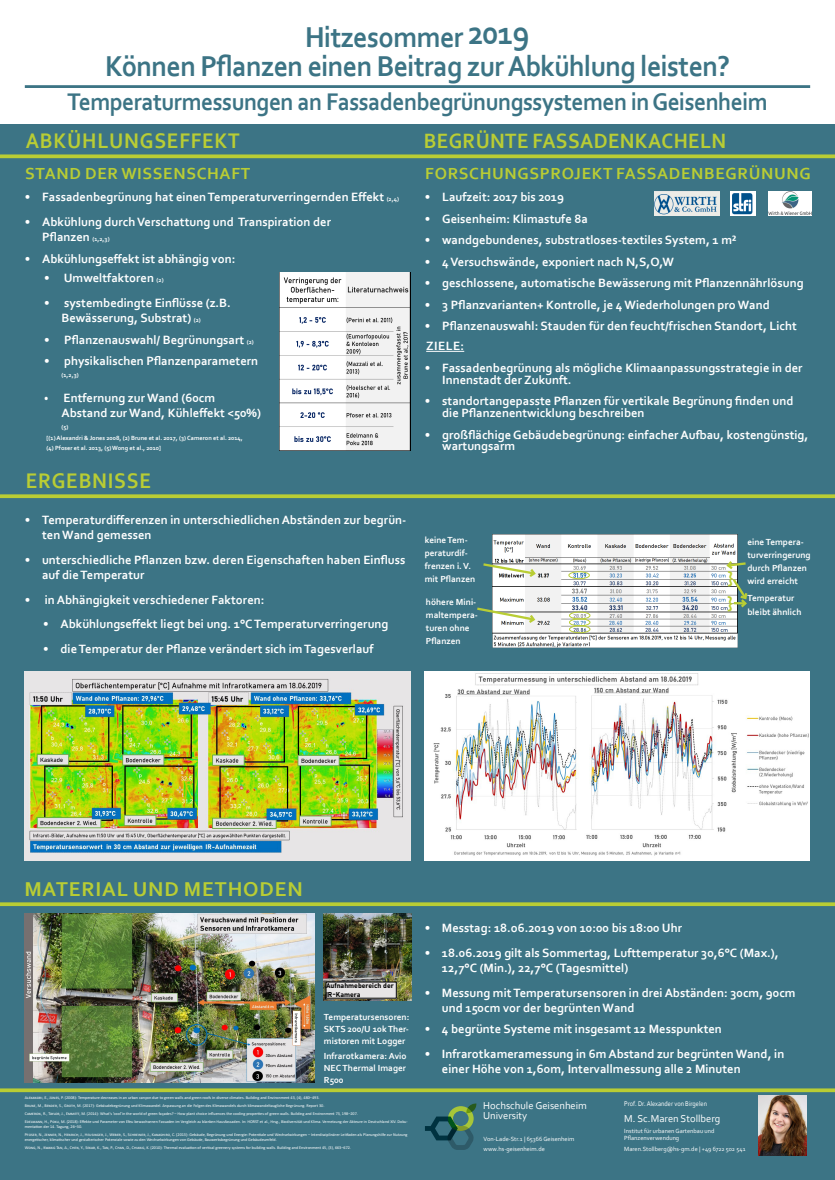
<style>
.page{position:relative;width:835px;height:1180px;background:#fff}
.page>*{position:absolute;margin:0;border:0;box-sizing:border-box;transform-origin:0 0}
.t1{font:700 30.1px/28.7px "Corbel";letter-spacing:-.02em;color:#3c7485;text-align:center;scale:.93 1}
.t2{font:700 25.2px "Corbel";letter-spacing:-.02em;color:#3c7485;scale:.93 1}
.t3{font:700 22.12px "Corbel";letter-spacing:.04em;color:#b9cd34;scale:.92 1}
.t4{font:700 21.7px "Corbel";letter-spacing:.02em;color:#b9cd34;scale:.93 1}
.t5{font:700 21px "Corbel";letter-spacing:.04em;color:#b9cd34}
.t6{font:700 18.48px "Corbel";color:#b9cd34}
.t7{font:700 16.8px "Corbel";letter-spacing:.04em;color:#b9cd34}
.t8{font:700 12.6px/15.1px "Corbel";color:#fff}
.t9{font:10.5px/10.5px "Corbel";color:#fff}
.t10{font:700 9.24px/13.1px "Corbel";color:#fff}
.t11{font:7.1px "Corbel";color:#fff;scale:.88 1}
.t12{font:7px/8.4px "Bahnschrift";color:#000}
.t13{font:6.3px/7.6px "Corbel";color:#fff}
.t14{font:700 6.3px/10.8px "Corbel";color:#fff}
.t15{font:4.2px/8px "Calibri";color:#fff}
.s1{font-size:34.3px}
.s2{font-size:6.3px}
.s3{font-size:10.85px}
</style>
<div class="page">
<div style="left:0;top:124px;width:834px;height:1056px;background:#3c7485"></div>
<img style="left:279px;top:272px;width:131px;height:178px">
<hr style="left:426px;top:351px;width:38px;height:1px;background:#fff">
<svg style="left:0;top:494px;width:834px;height:4px;background:#adc43b"></svg>
<svg style="left:0;top:902px;width:834px;height:4px;background:#adc43b"></svg>
<svg style="left:0;top:1088px;width:834px;height:4px;background:#abc33c"></svg>
<img style="left:758px;top:1096px;width:48px;height:59px">
<img style="left:424px;top:672px;width:385px;height:188px">
<img style="left:25px;top:913px;width:290px;height:169px">
<img style="left:654px;top:192px;width:65px;height:23px">
<img style="left:768px;top:192px;width:42px;height:23px">
<img style="left:730px;top:192px;width:25px;height:23px">
<img style="left:25px;top:671px;width:385px;height:189px">
<svg style="left:425px;top:1103px;width:52px;height:47px"></svg>
<hr style="left:25px;top:85px;width:785px;height:3px;background:#3c7485">
<svg style="left:0;top:154px;width:834px;height:4px;background:#aac23d"></svg>
<img style="left:492px;top:534px;width:245px;height:114px">
<svg style="left:724px;top:558px;width:24px;height:52px"></svg>
<svg style="left:483px;top:562px;width:54px;height:17px"></svg>
<svg style="left:477px;top:606px;width:60px;height:19px"></svg>
<div style="left:569px;top:611px;width:21px;height:8px;border:1px solid #b9cd34;border-radius:50%"></div>
<div style="left:569px;top:625px;width:21px;height:8px;border:1px solid #b9cd34;border-radius:50%"></div>
<div style="left:569px;top:618px;width:21px;height:8px;border:1px solid #b9cd34;border-radius:50%"></div>
<div style="left:568px;top:571px;width:21px;height:8px;border:1px solid #b9cd34;border-radius:50%"></div>
<img style="left:324px;top:913px;width:87px;height:87px">
<div style="left:326px;top:982px;width:70px;height:16px;background:#e7e5e6"></div>
<h1 class="t1" style="left:105px;top:22px;width:673px">Hitzesommer <span class="s1">2019<br></span>Können Pflanzen einen Beitrag zur Abkühlung leisten?</h1>
<h2 class="t2" style="left:67px;top:86px;width:754px">Temperaturmessungen an Fassadenbegrünungssystemen in Geisenheim</h2>
<h3 class="t3" style="left:26px;top:127px;width:234px">ABKÜHLUNGSEFFEKT</h3>
<h3 class="t4" style="left:424px;top:127px;width:326px">BEGRÜNTE FASSADENKACHELN</h3>
<h3 class="t7" style="left:25px;top:163px;width:227px">STAND DER WISSENSCHAFT</h3>
<h3 class="t7" style="left:425px;top:163px;width:387px">FORSCHUNGSPROJEKT FASSADENBEGRÜNUNG</h3>
<p class="t8" style="left:25px;top:189px;width:375px">• Fassadenbegrünung hat einen Temperaturverringernden Effekt <span class="s2">(2,4)</span></p>
<p class="t8" style="left:42px;top:214px;width:290px;text-indent:-17px">• Abkühlung durch Verschattung und Transpiration der<br>Pflanzen <span class="s2">(1,2,3)</span></p>
<p class="t8" style="left:25px;top:251px;width:212px">• Abkühlungseffekt ist abhängig von:</p>
<p class="t8" style="left:44px;top:270px;width:121px">• Umweltfaktoren <span class="s2">(2)</span></p>
<p class="t8" style="left:62px;top:295px;width:171px;text-indent:-17px">• systembedingte Einflüsse (z.B.<br>Bewässerung, Substrat) <span class="s2">(2)</span></p>
<p class="t8" style="left:44px;top:331px;width:211px">• Pflanzenauswahl/ Begrünungsart <span class="s2">(2)</span></p>
<p class="t8" style="left:44px;top:353px;width:216px">• physikalischen Pflanzenparametern</p>
<p class="t14" style="left:62px;top:369px;width:19px">(1,2,3)</p>
<p class="t8" style="left:62px;top:390px;width:201px;text-indent:-17px"><span class="s3">•</span> Entfernung zur Wand (60cm<br>Abstand zur Wand, Kühleffekt &lt;50%)</p>
<p class="t14" style="left:47px;top:421px;width:198px;text-indent:15px">(5)<br>[(1) Alexandri &amp; Jones 2008, (2) Brune et al. 2017, (3) Cameron et al. 2014, (4) Pfoser et al. 2013, (5) Wong et al., 2010]</p>
<h3 class="t3" style="left:26px;top:466px;width:138px">ERGEBNISSE</h3>
<p class="t8" style="left:42px;top:512px;width:366px;text-indent:-17px">• Temperaturdifferenzen in unterschiedlichen Abständen zur begrün&shy;ten Wand gemessen</p>
<p class="t8" style="left:42px;top:551px;width:365px;text-indent:-17px">• unterschiedliche Pflanzen bzw. deren Eigenschaften haben Einfluss auf die Temperatur</p>
<p class="t8" style="left:25px;top:591px;width:241px">• in Abhängigkeit verschiedener Faktoren:</p>
<p class="t8" style="left:43px;top:616px;width:346px">• Abkühlungseffekt liegt bei ung. 1°C Temperaturverringerung</p>
<p class="t8" style="left:43px;top:641px;width:332px">• die Temperatur der Pflanze verändert sich im Tagesverlauf</p>
<p class="t8" style="left:425px;top:189px;width:141px">• Laufzeit: 2017 bis 2019</p>
<p class="t8" style="left:425px;top:211px;width:164px">• Geisenheim: Klimastufe 8a</p>
<p class="t8" style="left:425px;top:232px;width:313px">• wandgebundenes, substratloses-textiles System, 1 m²</p>
<p class="t8" style="left:425px;top:254px;width:250px">• 4 Versuchswände, exponiert nach N,S,O,W</p>
<p class="t8" style="left:425px;top:275px;width:380px">• geschlossene, automatische Bewässerung mit Pflanzennährlösung</p>
<p class="t8" style="left:425px;top:297px;width:346px">• 3 Pflanzvarianten+ Kontrolle, je 4 Wiederholungen pro Wand</p>
<p class="t8" style="left:425px;top:316px;width:373px;line-height:19.8px">• Pflanzenauswahl: Stauden für den feucht/frischen Standort, Licht<br>ZIELE:</p>
<p class="t8" style="left:442px;top:361px;width:362px;line-height:11.9px;text-indent:-17px">• Fassadenbegrünung als mögliche Klimaanpassungsstrategie in der<br>Innenstadt der Zukunft.</p>
<p class="t8" style="left:442px;top:395px;width:352px;line-height:11.9px;text-indent:-17px">• standortangepasste Pflanzen für vertikale Begrünung finden und die Pflanzenentwicklung beschreiben</p>
<p class="t8" style="left:442px;top:428px;width:368px;line-height:11.9px;text-indent:-17px">• großflächige Gebäudebegrünung: einfacher Aufbau, kostengünstig, wartungsarm</p>
<p class="t10" style="left:424px;top:533px;width:52px">keine Tem&shy;peraturdif&shy;frenzen i. V. mit Pflanzen</p>
<p class="t10" style="left:426px;top:595px;width:53px">höhere Mini&shy;maltempera&shy;turen ohne<br>Pflanzen</p>
<h3 class="t6" style="left:727px;top:567px;width:7px">}</h3>
<h3 class="t6" style="left:727px;top:592px;width:7px">}</h3>
<p class="t10" style="left:747px;top:535px;width:65px">eine Tempera&shy;turverringerung durch Pflanzen wird erreicht</p>
<p class="t10" style="left:747px;top:591px;width:56px">Temperatur bleibt ähnlich</p>
<h3 class="t5" style="left:24px;top:875px;width:280px">MATERIAL UND METHODEN</h3>
<p class="t12" style="left:326px;top:981px;width:69px">Aufnahmebereich der<br>IR-Kamera</p>
<p class="t10" style="left:324px;top:1010px;width:87px;line-height:11.9px;text-align:justify">Temperatursensoren:<br>SKTS 200/U 10k Ther&shy;mistoren mit Logger</p>
<p class="t10" style="left:324px;top:1049px;width:84px;line-height:11.9px;text-align:justify">Infrarotkamera: Avio NEC Thermal Imager R500</p>
<p class="t15" style="left:25px;top:1093px;width:384px">Alexandri, E., Jones, P. (2008): Temperature decreases in an urban canyon due to green walls and green roofs in diverse climates. Building and Environment 43, (4), 480–493.<br>Brune, M., Bender, S., Groth, M. (2017): Gebäudebegrünung und Klimawandel. Anpassung an die Folgen des Klimawandels durch klimawandeltaugliche Begrünung. Report 30.<br>Cameron, R., Taylor, J., Emmett, M. (2014): What‘s ‘cool’in the world of green façades? – How plant choice influences the cooling properties of green walls. Building and Environment 73, 198–207.<br>Edelmann, H., Poku, M. (2018): Effekte und Parameter von Efeu bewachsenen Fassaden im Vergleich zu blanken Hausfassaden. In: HORST et al., Hrsg., Biodiversität und Klima. Vernetzung der Akteure in Deutschland XIV. Doku-</p>
<p class="t15" style="left:25px;top:1122px;width:384px">mentation der 14. Tagung, 26–30.<br>Pfoser, N., Jenner, N., Henrich, J., Heusinger, J., Weber, S., Schreiner, J., Kanashiro, C. (2013): Gebäude, Begrünung und Energie: Potentiale und Wechselwirkungen – Interdisziplinärer Leitfaden als Planungshilfe zur Nutzung</p>
<p class="t15" style="left:25px;top:1135px;width:327px">energetischer, klimatischer und gestalterischer Potenziale sowie zu den Wechselwirkungen von Gebäude, Bauwerksbegrünung und Gebäudeumfeld.<br>Wong, N., Kwang Tan, A., Chen, Y., Sekar, K., Tan, P., Chan, D., Chiang, K. (2010): Thermal evaluation of vertical greenery systems for building walls. Building and Environment 45, (3), 663–672.</p>
<p class="t8" style="left:424px;top:920px;width:259px">• Messtag: 18.o6.2019 von 10:00 bis 18:00 Uhr</p>
<p class="t8" style="left:442px;top:944px;width:338px;text-indent:-17px">• 18.06.2019 gilt als Sommertag, Lufttemperatur 30,6°C (Max.),<br>12,7°C (Min.), 22,7°C (Tagesmittel)</p>
<p class="t8" style="left:442px;top:984px;width:355px;text-indent:-17px">• Messung mit Temperatursensoren in drei Abständen: 30cm, 90cm und 150cm vor der begrünten Wand</p>
<p class="t8" style="left:424px;top:1021px;width:299px">• 4 begrünte Systeme mit insgesamt 12 Messpunkten</p>
<p class="t8" style="left:442px;top:1046px;width:344px;text-indent:-17px">• Infrarotkameramessung in 6m Abstand zur begrünten Wand, in einer Höhe von 1,60m, Intervallmessung alle 2 Minuten</p>
<p class="t9" style="left:483px;top:1100px;width:105px">Hochschule Geisenheim<br>University</p>
<p class="t13" style="left:483px;top:1134px;width:92px;line-height:9.7px">Von-Lade-Str.1 | 65366 Geisenheim www.hs-geisenheim.de</p>
<p class="t11" style="left:624px;top:1099px;width:95px">Prof. Dr. Alexander von Birgelen</p>
<p class="t9" style="left:624px;top:1113px;width:98px">M. Sc.Maren Stollberg</p>
<p class="t13" style="left:624px;top:1126px;width:92px">Institut für urbanen Gartenbau und<br>Pflanzenverwendung</p>
<p class="t13" style="left:624px;top:1144px;width:123px">Maren.Stollberg@hs-gm.de | +49 6722 502 541</p>
</div>
